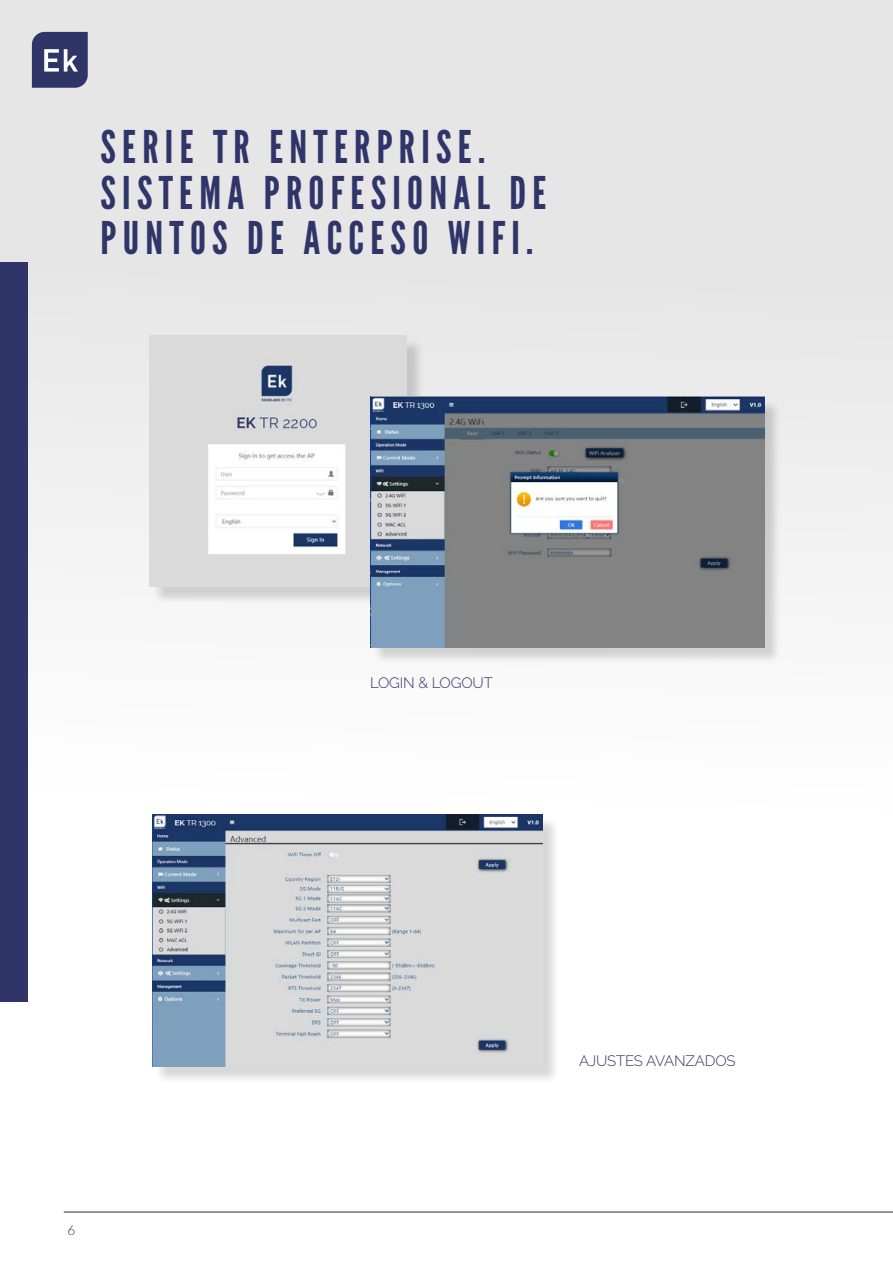
<style>
.page{position:relative;width:893px;height:1263px;background:#fff}
.page>*{position:absolute;margin:0;border:0;box-sizing:border-box;transform-origin:0 0}
.t1{font:45px/45.5px "League Gothic";letter-spacing:.14em;color:#2f3569}
.t2{font:300 15px "Raleway";letter-spacing:-.01em;color:#2f3569}
.t3{font:300 13.5px "Lato";color:#312e29}
</style>
<div class="page">
<div style="left:0;top:0;width:893px;height:880px;background:linear-gradient(to bottom,#e0e0e0,#fff)"></div>
<hr style="left:64px;top:1212px;width:829px;height:1px;background:#312e29">
<div style="left:0;top:262px;width:28px;height:739px;background:#2f3569"></div>
<svg style="left:32px;top:32px;width:56px;height:56px;background:#4c507c"></svg>
<div style="left:155px;top:817px;width:405px;height:267px;background:#000;opacity:.16"></div>
<img style="left:152px;top:814px;width:390px;height:253px">
<div style="left:152px;top:338px;width:272px;height:267px;background:#000;opacity:.16"></div>
<img style="left:150px;top:336px;width:257px;height:251px">
<div style="left:373px;top:399px;width:408px;height:266px;background:#000;opacity:.16"></div>
<img style="left:370px;top:397px;width:394px;height:250px">
<p class="t1" style="left:101px;top:125px;width:447px">SERIE TR ENTERPRISE.<br>SISTEMA PROFESIONAL DE<br>PUNTOS DE ACCESO WIFI.</p>
<p class="t3" style="left:67px;top:1220px;width:9px">6</p>
<p class="t2" style="left:370px;top:674px;width:124px">LOGIN &amp; LOGOUT</p>
<p class="t2" style="left:579px;top:1052px;width:158px">AJUSTES AVANZADOS</p>
</div>
